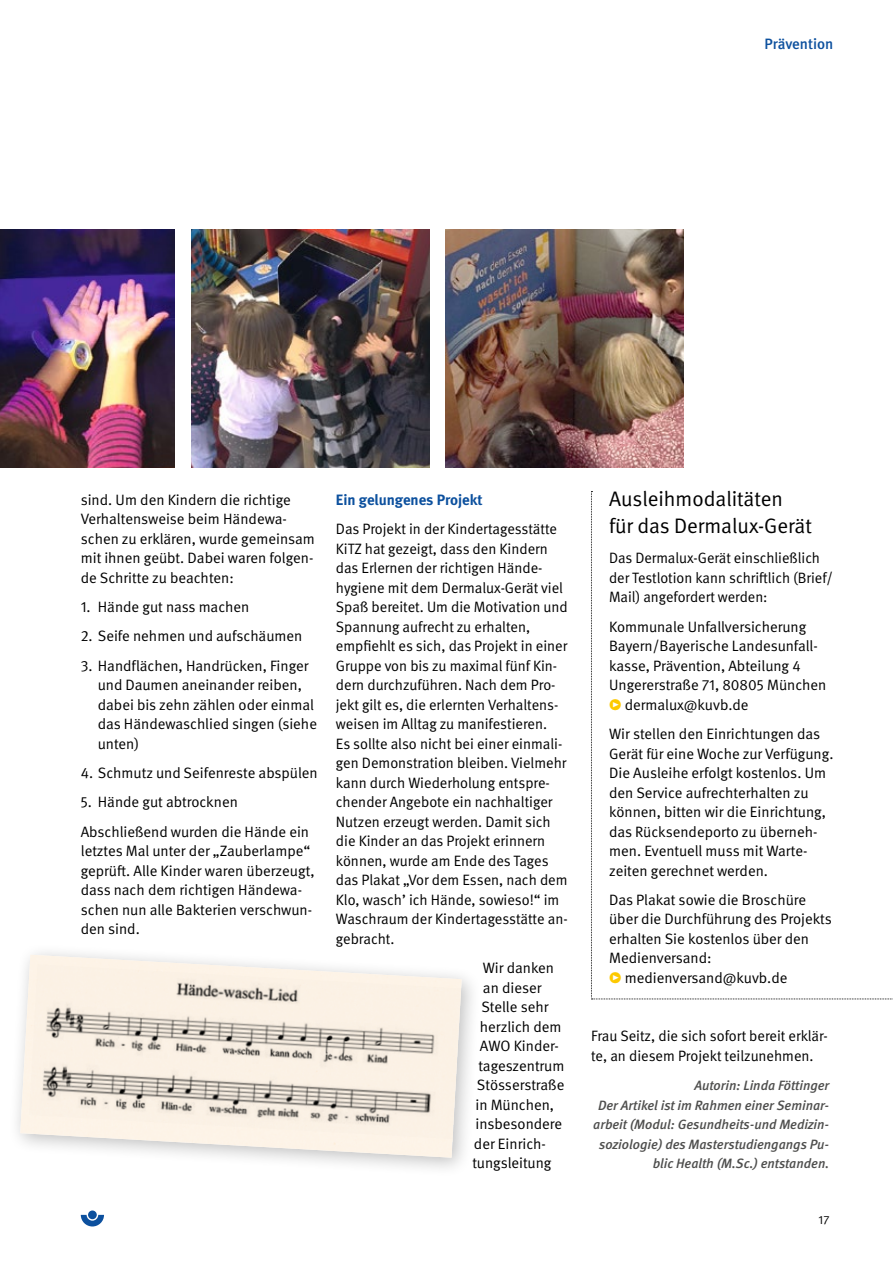
<style>
.page{position:relative;width:893px;height:1263px;background:#fff}
.page>*{position:absolute;margin:0;border:0;box-sizing:border-box;transform-origin:0 0}
.t1{font:21px/27px "DGUV Meta";color:#000}
.t2{font:15px/19.5px "DGUV Meta";color:#000}
.t3{font:700 15px "DGUV Meta";color:#0c509e}
.t4{font:500 15px "DGUV Meta";color:#0c509e}
.t5{font:italic 500 13.5px/19.5px "DGUV Meta";color:#4e4e4d;text-align:right}
.t6{font:12px "DGUV Meta";color:#000}
</style>
<div class="page">
<svg style="left:81px;top:1215px;width:23px;height:11px"></svg>
<div style="left:88px;top:1210px;width:9px;height:9px;background:#0c509e;border-radius:50%"></div>
<img style="left:0;top:230px;width:174px;height:238px">
<img style="left:191px;top:230px;width:238px;height:238px">
<img style="left:445px;top:230px;width:239px;height:238px">
<div style="left:8px;top:942px;width:474px;height:235px;background:#000;opacity:.25"></div>
<img style="left:20px;top:955px;width:442px;height:203px">
<img style="left:29px;top:964px;width:432px;height:175px">
<svg style="left:591px;top:491px;width:302px;height:508px"></svg>
<p class="t4" style="left:764px;top:35px;width:71px">Prävention</p>
<p class="t2" style="left:81px;top:490px;width:236px">sind. Um den Kindern die richtige<br>Verhaltensweise beim Händewa&shy;schen zu erklären, wurde gemeinsam mit ihnen geübt. Dabei waren folgen&shy;de Schritte zu beachten:</p>
<p class="t2" style="left:81px;top:598px;width:170px">1. Hände gut nass machen</p>
<p class="t2" style="left:81px;top:627px;width:223px">2. Seife nehmen und aufschäumen</p>
<p class="t2" style="left:98px;top:656px;width:221px;text-indent:-17px">3. Handflächen, Handrücken, Finger und Daumen aneinander reiben, dabei bis zehn zählen oder einmal das Händewaschlied singen (siehe unten)</p>
<p class="t2" style="left:81px;top:763px;width:238px">4. Schmutz und Seifenreste abspülen</p>
<p class="t2" style="left:81px;top:788px;width:230px;line-height:29.2px">5. Hände gut abtrocknen<br>Abschließend wurden die Hände ein</p>
<p class="t2" style="left:81px;top:841px;width:235px">letztes Mal unter der „Zauberlampe“ geprüft. Alle Kinder waren überzeugt, dass nach dem richtigen Händewa&shy;schen nun alle Bakterien verschwun&shy;den sind.</p>
<p class="t3" style="left:336px;top:491px;width:148px">Ein gelungenes Projekt</p>
<p class="t2" style="left:336px;top:520px;width:233px">Das Projekt in der Kindertagesstätte KiTZ hat gezeigt, dass den Kindern das Erlernen der richtigen Hände&shy;hygiene mit dem Dermalux-Gerät viel Spaß bereitet. Um die Motivation und Spannung aufrecht zu erhalten, empfiehlt es sich, das Projekt in einer Gruppe von bis zu maximal fünf Kin&shy;dern durchzuführen. Nach dem Pro&shy;jekt gilt es, die erlernten Verhaltens&shy;weisen im Alltag zu manifestieren.<br>Es sollte also nicht bei einer einmali&shy;gen Demonstration bleiben. Vielmehr kann durch Wiederholung entspre&shy;chender Angebote ein nachhaltiger Nutzen erzeugt werden. Damit sich die Kinder an das Projekt erinnern können, wurde am Ende des Tages das Plakat „Vor dem Essen, nach dem Klo, wasch’ ich Hände, sowieso!“ im Waschraum der Kindertagesstätte an&shy;gebracht.</p>
<p class="t2" style="left:483px;top:958px;width:73px">Wir danken</p>
<p class="t2" style="left:483px;top:978px;width:60px">an dieser</p>
<p class="t2" style="left:481px;top:997px;width:69px">Stelle sehr</p>
<p class="t2" style="left:480px;top:1017px;width:83px">herzlich dem</p>
<p class="t2" style="left:480px;top:1036px;width:81px">AWO Kinder-</p>
<p class="t2" style="left:478px;top:1056px;width:87px">tageszentrum</p>
<p class="t2" style="left:477px;top:1075px;width:89px">Stösserstraße</p>
<p class="t2" style="left:475px;top:1095px;width:80px">in München,</p>
<p class="t2" style="left:475px;top:1114px;width:88px">insbesondere</p>
<p class="t2" style="left:474px;top:1134px;width:73px">der Einrich-</p>
<p class="t2" style="left:472px;top:1153px;width:80px">tungsleitung</p>
<h1 class="t1" style="left:609px;top:485px;width:204px">Ausleihmodalitäten für das Dermalux-Gerät</h1>
<p class="t2" style="left:609px;top:549px;width:225px">Das Dermalux-Gerät einschließlich der Testlotion kann schriftlich (Brief/<br>Mail) angefordert werden:</p>
<p class="t2" style="left:609px;top:617px;width:199px">Kommunale Unfallversicherung</p>
<p class="t2" style="left:609px;top:637px;width:210px">Bayern/Bayerische Landesunfall-</p>
<p class="t2" style="left:609px;top:656px;width:193px">kasse, Prävention, Abteilung 4</p>
<p class="t2" style="left:609px;top:676px;width:219px">Ungererstraße 71, 80805 München</p>
<p class="t2" style="left:625px;top:695px;width:125px">dermalux@kuvb.de</p>
<p class="t2" style="left:609px;top:724px;width:226px">Wir stellen den Einrichtungen das<br>Gerät für eine Woche zur Verfügung.<br>Die Ausleihe erfolgt kostenlos. Um den Service aufrechterhalten zu können, bitten wir die Einrichtung, das Rücksendeporto zu überneh&shy;men. Eventuell muss mit Warte&shy;zeiten gerechnet werden.</p>
<p class="t2" style="left:609px;top:890px;width:198px">Das Plakat sowie die Broschüre</p>
<p class="t2" style="left:609px;top:910px;width:224px">über die Durchführung des Projekts</p>
<p class="t2" style="left:609px;top:929px;width:201px">erhalten Sie kostenlos über den</p>
<p class="t2" style="left:609px;top:949px;width:104px">Medienversand:</p>
<p class="t2" style="left:625px;top:968px;width:164px">medienversand@kuvb.de</p>
<p class="t2" style="left:591px;top:1027px;width:238px">Frau Seitz, die sich sofort bereit erklär&shy;te, an diesem Projekt teilzunehmen.</p>
<p class="t5" style="left:593px;top:1076px;width:238px">Autorin: Linda Föttinger<br>Der Artikel ist im Rahmen einer Seminar&shy;arbeit (Modul: Gesundheits-und Medizin&shy;soziologie) des Masterstudiengangs Pu&shy;blic Health (M.Sc.) entstanden.</p>
<p class="t6" style="left:818px;top:1213px;width:12px">17</p>
</div>
